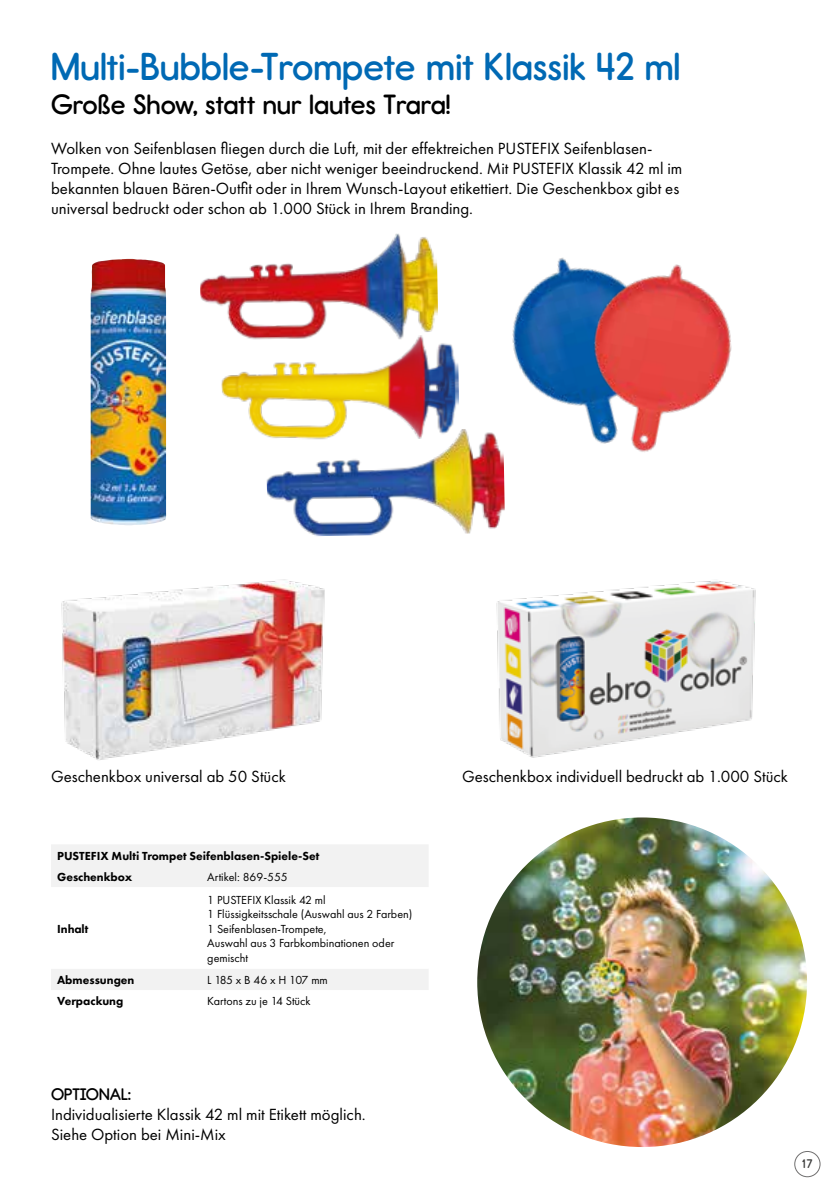
<style>
.page{position:relative;width:840px;height:1191px;background:#fff}
.page>*{position:absolute;margin:0;border:0;box-sizing:border-box;transform-origin:0 0}
.t1{font:39.2px "Report Sb";color:#0069b4}
.t2{font:28px "Report Sb";color:#000}
.t3{font:16.8px/20.2px "Futura PT";color:#000}
.t4{font:16.8px "Report Sb";color:#000}
.t5{font:12.6px "Report Sb";color:#3c3c3b}
.t6{font:12px/14.6px "Futura PT";color:#000}
.t7{font:800 12px/21.4px "Futura PT";color:#000}
.t8{font:12px "Futura PT";letter-spacing:-.045em;color:#000}
</style>
<div class="page">
<img style="left:61px;top:579px;width:264px;height:181px">
<img style="left:496px;top:581px;width:260px;height:177px">
<div style="left:51px;top:845px;width:377px;height:42px;background:#f2f2f2"></div>
<div style="left:51px;top:969px;width:377px;height:21px;background:#f2f2f2"></div>
<img style="left:91px;top:259px;width:75px;height:266px">
<img style="left:512px;top:261px;width:46px;height:141px">
<img style="left:558px;top:257px;width:174px;height:195px">
<img style="left:477px;top:817px;width:329px;height:330px;border-radius:165px">
<img style="left:221px;top:343px;width:238px;height:93px">
<img style="left:266px;top:428px;width:239px;height:108px">
<img style="left:200px;top:233px;width:238px;height:110px">
<div style="left:794px;top:1151px;width:25px;height:25px;border:1px solid #706f6f;border-radius:50%"></div>
<h1 class="t1" style="left:51px;top:43px;width:630px">Multi-Bubble-Trompete mit Klassik 42 ml</h1>
<h2 class="t2" style="left:51px;top:87px;width:400px">Große Show, statt nur lautes Trara!</h2>
<p class="t3" style="left:51px;top:138px;width:632px">Wolken von Seifenblasen fliegen durch die Luft, mit der effektreichen PUSTEFIX Seifenblasen-Trompete. Ohne lautes Getöse, aber nicht weniger beeindruckend. Mit PUSTEFIX Klassik 42 ml im bekannten blauen Bären-Outfit oder in Ihrem Wunsch-Layout etikettiert. Die Geschenkbox gibt es universal bedruckt oder schon ab 1.000 Stück in Ihrem Branding.</p>
<p class="t3" style="left:51px;top:765px;width:236px">Geschenkbox universal ab 50 Stück</p>
<p class="t3" style="left:462px;top:765px;width:327px">Geschenkbox individuell bedruckt ab 1.000 Stück</p>
<p class="t7" style="left:57px;top:844px;width:264px">PUSTEFIX Multi Trompet Seifenblasen-Spiele-Set<br>Geschenkbox</p>
<p class="t6" style="left:207px;top:869px;width:82px">Artikel: 869-555</p>
<p class="t7" style="left:57px;top:917px;width:33px">Inhalt</p>
<p class="t6" style="left:207px;top:892px;width:206px">1 PUSTEFIX Klassik 42 ml<br>1 Flüssigkeitsschale (Auswahl aus 2 Farben)<br>1 Seifenblasen-Trompete,<br>Auswahl aus 3 Farbkombinationen oder gemischt</p>
<p class="t7" style="left:57px;top:969px;width:79px">Abmessungen</p>
<p class="t8" style="left:207px;top:973px;width:122px">L 185 x B 46 x H 107 mm</p>
<p class="t7" style="left:57px;top:990px;width:68px">Verpackung</p>
<p class="t6" style="left:207px;top:994px;width:105px">Kartons zu je 14 Stück</p>
<p class="t4" style="left:51px;top:1084px;width:82px">OPTIONAL:</p>
<p class="t3" style="left:51px;top:1104px;width:316px">Individualisierte Klassik 42 ml mit Etikett möglich.<br>Siehe Option bei Mini-Mix</p>
<p class="t5" style="left:802px;top:1156px;width:11px">17</p>
</div>
